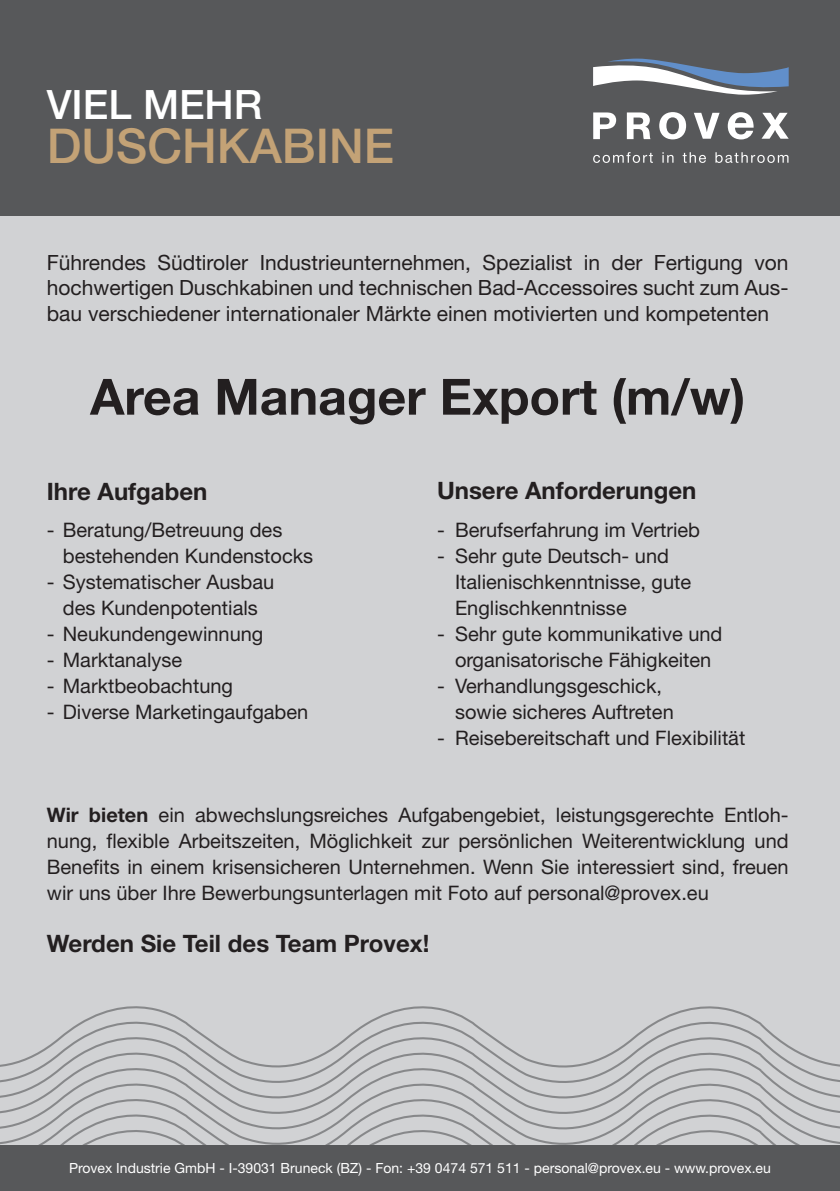
<style>
.page{position:relative;width:840px;height:1191px;background:#fff}
.page>*{position:absolute;margin:0;border:0;box-sizing:border-box;transform-origin:0 0}
.t1{font:700 50px "Helvetica Neue LT Std";color:#231f20}
.t2{font:500 48px "Helvetica Neue LT Std";color:#c3a276}
.t3{font:500 40.6px "Helvetica Neue LT Std";color:#fff}
.t4{font:700 24px "Helvetica Neue LT Std";color:#231f20}
.t5{font:21px/25.2px "Helvetica Neue LT Std";color:#231f20;text-align:justify}
.t6{font:20px/26px "Helvetica Neue LT Std";color:#231f20;text-align:justify}
.t7{font:14px "Helvetica Neue LT Std";color:#fff}
.s1{font-weight:700}
</style>
<div class="page">
<div style="left:0;top:204px;width:839px;height:987px;background:#d1d2d4"></div>
<div style="left:0;top:0;width:839px;height:215px;background:#57585a"></div>
<svg style="left:659px;top:112px;width:26px;height:27px"></svg>
<svg style="left:694px;top:113px;width:25px;height:26px"></svg>
<svg style="left:761px;top:113px;width:27px;height:26px"></svg>
<svg style="left:626px;top:112px;width:24px;height:27px"></svg>
<svg style="left:727px;top:112px;width:26px;height:27px"></svg>
<svg style="left:593px;top:59px;width:195px;height:36px"></svg>
<svg style="left:593px;top:112px;width:22px;height:27px"></svg>
<svg style="left:593px;top:152px;width:59px;height:11px"></svg>
<svg style="left:662px;top:152px;width:11px;height:11px"></svg>
<svg style="left:682px;top:152px;width:23px;height:11px"></svg>
<svg style="left:715px;top:152px;width:73px;height:11px"></svg>
<svg style="left:0;top:1006px;width:757px;height:185px"></svg>
<svg style="left:757px;top:1020px;width:82px;height:171px"></svg>
<p class="t3" style="left:47px;top:81px;width:217px">VIEL MEHR</p>
<p class="t2" style="left:47px;top:117px;width:348px">DUSCHKABINE</p>
<p class="t5" style="left:47px;top:250px;width:743px">Führendes Südtiroler Industrieunternehmen, Spezialist in der Fertigung von hochwertigen Duschkabinen und technischen Bad-Accessoires sucht zum Aus&shy;bau verschiedener internationaler Märkte einen motivierten und kompetenten</p>
<p class="t1" style="left:90px;top:366px;width:656px">Area Manager Export (m/w)</p>
<p class="t4" style="left:47px;top:476px;width:162px">Ihre Aufgaben</p>
<p class="t6" style="left:47px;top:516px;width:237px">- Beratung/Betreuung des</p>
<p class="t6" style="left:63px;top:542px;width:252px">bestehenden Kundenstocks</p>
<p class="t6" style="left:47px;top:568px;width:229px">- Systematischer Ausbau</p>
<p class="t6" style="left:63px;top:594px;width:196px">des Kundenpotentials</p>
<p class="t6" style="left:47px;top:620px;width:218px">- Neukundengewinnung</p>
<p class="t6" style="left:47px;top:646px;width:137px">- Marktanalyse</p>
<p class="t6" style="left:47px;top:672px;width:188px">- Marktbeobachtung</p>
<p class="t6" style="left:47px;top:698px;width:263px">- Diverse Marketingaufgaben</p>
<p class="t4" style="left:437px;top:476px;width:261px">Unsere Anforderungen</p>
<p class="t6" style="left:437px;top:516px;width:264px">- Berufserfahrung im Vertrieb</p>
<p class="t6" style="left:437px;top:542px;width:233px">- Sehr gute Deutsch- und</p>
<p class="t6" style="left:455px;top:568px;width:237px">Italienischkenntnisse, gute</p>
<p class="t6" style="left:455px;top:594px;width:173px">Englischkenntnisse</p>
<p class="t6" style="left:437px;top:620px;width:287px">- Sehr gute kommunikative und</p>
<p class="t6" style="left:455px;top:646px;width:258px">organisatorische Fähigkeiten</p>
<p class="t6" style="left:437px;top:672px;width:226px">- Verhandlungsgeschick,</p>
<p class="t6" style="left:455px;top:698px;width:220px">sowie sicheres Auftreten</p>
<p class="t6" style="left:437px;top:724px;width:310px">- Reisebereitschaft und Flexibilität</p>
<p class="t6" style="left:47px;top:801px;width:743px"><span class="s1">Wir bieten</span> ein abwechslungsreiches Aufgabengebiet, leistungsgerechte Entloh&shy;nung, flexible Arbeitszeiten, Möglichkeit zur persönlichen Weiterentwicklung und Benefits in einem krisensicheren Unternehmen. Wenn Sie interessiert sind, freuen wir uns über Ihre Bewerbungsunterlagen mit Foto auf personal@provex.eu</p>
<p class="t4" style="left:47px;top:928px;width:384px">Werden Sie Teil des Team Provex!</p>
<p class="t7" style="left:69px;top:1159px;width:703px">Provex Industrie GmbH - I-39031 Bruneck (BZ) - Fon: +39 0474 571 511 - personal@provex.eu - www.provex.eu</p>
</div>
